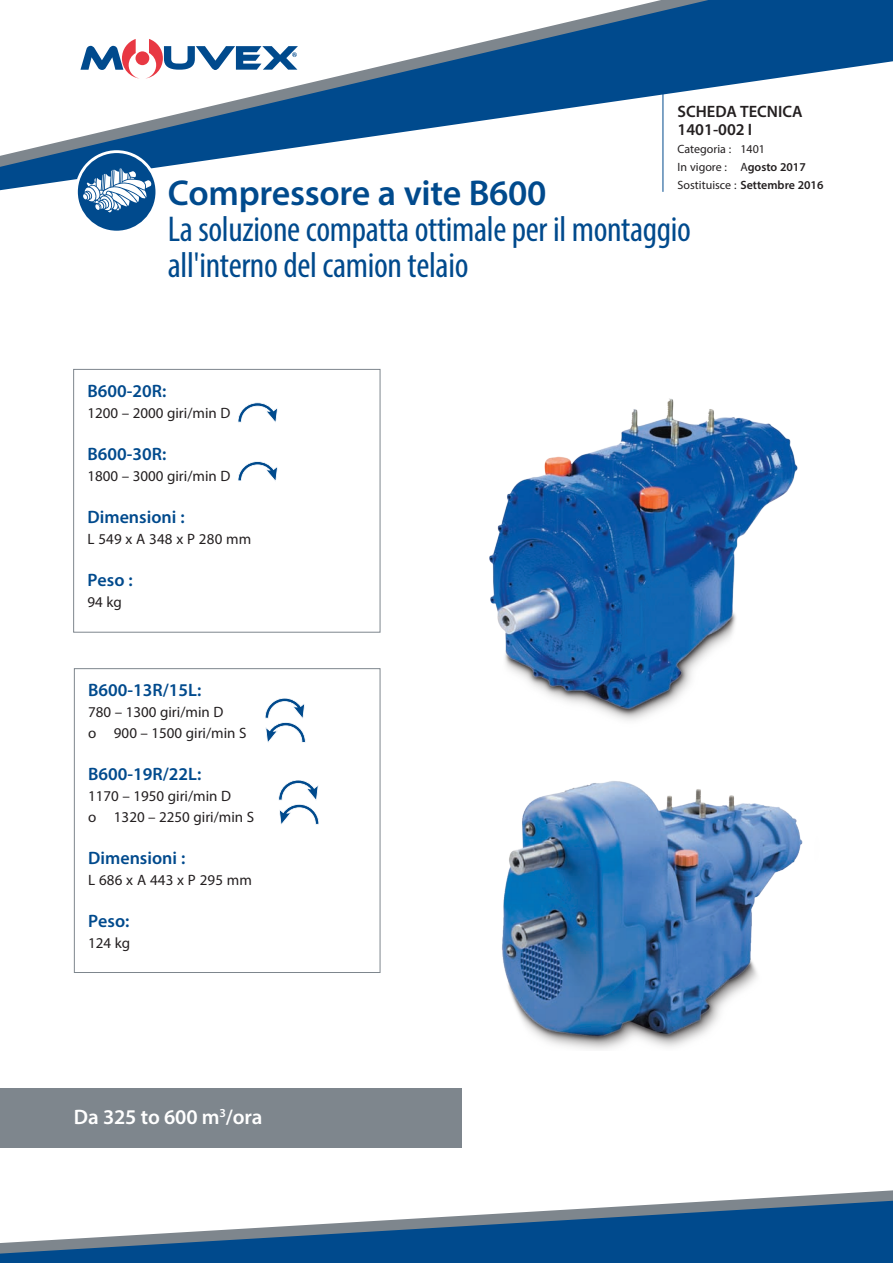
<style>
.page{position:relative;width:893px;height:1263px;background:#fff}
.page>*{position:absolute;margin:0;border:0;box-sizing:border-box;transform-origin:0 0}
.t1{font:condensed 36px/36px "Myriad Pro";letter-spacing:-.01em;color:#004a8d}
.t2{font:600 36px "Myriad Pro";letter-spacing:-.01em;color:#004a8d}
.t3{font:600 21px "Myriad Pro";letter-spacing:-.01em;color:#fff}
.t4{font:600 18px "Myriad Pro";color:#004a8d}
.t5{font:600 16.5px/18px "Myriad Pro";color:#231f20}
.t6{font:15px/21px "Myriad Pro";color:#231f20}
.t7{font:12px/18px "Myriad Pro";color:#231f20}
.s1{font-weight:600}
</style>
<div class="page">
<svg style="left:0;top:0;width:893px;height:192px"></svg>
<svg style="left:0;top:0;width:765px;height:170px"></svg>
<div style="left:0;top:1254px;width:893px;height:9px;background:#004a8d"></div>
<svg style="left:0;top:1190px;width:893px;height:64px"></svg>
<svg style="left:80px;top:39px;width:218px;height:40px"></svg>
<svg style="left:75px;top:150px;width:83px;height:83px"></svg>
<svg style="left:78px;top:153px;width:77px;height:78px"></svg>
<img style="left:489px;top:398px;width:309px;height:323px">
<img style="left:502px;top:781px;width:301px;height:269px">
<div style="left:74px;top:668px;width:306px;height:305px;border:1px solid #7e868d"></div>
<svg style="left:265px;top:698px;width:41px;height:45px"></svg>
<svg style="left:278px;top:780px;width:41px;height:45px"></svg>
<div style="left:73px;top:369px;width:307px;height:263px;border:1px solid #7e868d"></div>
<svg style="left:238px;top:402px;width:40px;height:21px"></svg>
<svg style="left:238px;top:461px;width:40px;height:20px"></svg>
<div style="left:0;top:1088px;width:462px;height:59px;background:#7e868d"></div>
<p class="t5" style="left:678px;top:102px;width:127px">SCHEDA TECNICA<br>1401-002 I</p>
<p class="t7" style="left:678px;top:140px;width:147px">Categoria : 1401<br>In vigore : A<span class="s1">gosto 2017<br></span>Sostituisce : <span class="s1">Settembre 2016</span></p>
<h1 class="t2" style="left:168px;top:170px;width:380px">Compressore a vite B600</h1>
<h1 class="t1" style="left:168px;top:210px;width:525px">La soluzione compatta ottimale per il montaggio all'interno del camion telaio</h1>
<p class="t4" style="left:88px;top:379px;width:80px">B600-20R:</p>
<p class="t6" style="left:88px;top:402px;width:144px">1200 – 2000 giri/min D</p>
<p class="t4" style="left:88px;top:442px;width:80px">B600-30R:</p>
<p class="t6" style="left:88px;top:465px;width:144px">1800 – 3000 giri/min D</p>
<p class="t4" style="left:88px;top:505px;width:99px">Dimensioni :</p>
<p class="t6" style="left:88px;top:528px;width:165px">L 549 x A 348 x P 280 mm</p>
<p class="t4" style="left:88px;top:568px;width:47px">Peso :</p>
<p class="t6" style="left:88px;top:591px;width:36px">94 kg</p>
<p class="t4" style="left:88px;top:678px;width:115px">B600-13R/15L:</p>
<p class="t6" style="left:88px;top:701px;width:160px">780 – 1300 giri/min D<br>o 900 – 1500 giri/min S</p>
<p class="t4" style="left:88px;top:762px;width:115px">B600-19R/22L:</p>
<p class="t6" style="left:88px;top:785px;width:167px">1170 – 1950 giri/min D<br>o 1320 – 2250 giri/min S</p>
<p class="t4" style="left:88px;top:846px;width:99px">Dimensioni :</p>
<p class="t6" style="left:88px;top:869px;width:165px">L 686 x A 443 x P 295 mm</p>
<p class="t4" style="left:88px;top:909px;width:43px">Peso:</p>
<p class="t6" style="left:88px;top:932px;width:44px">124 kg</p>
<h2 class="t3" style="left:74px;top:1104px;width:190px">Da 325 to 600 m<sup>3</sup>/ora</h2>
</div>
